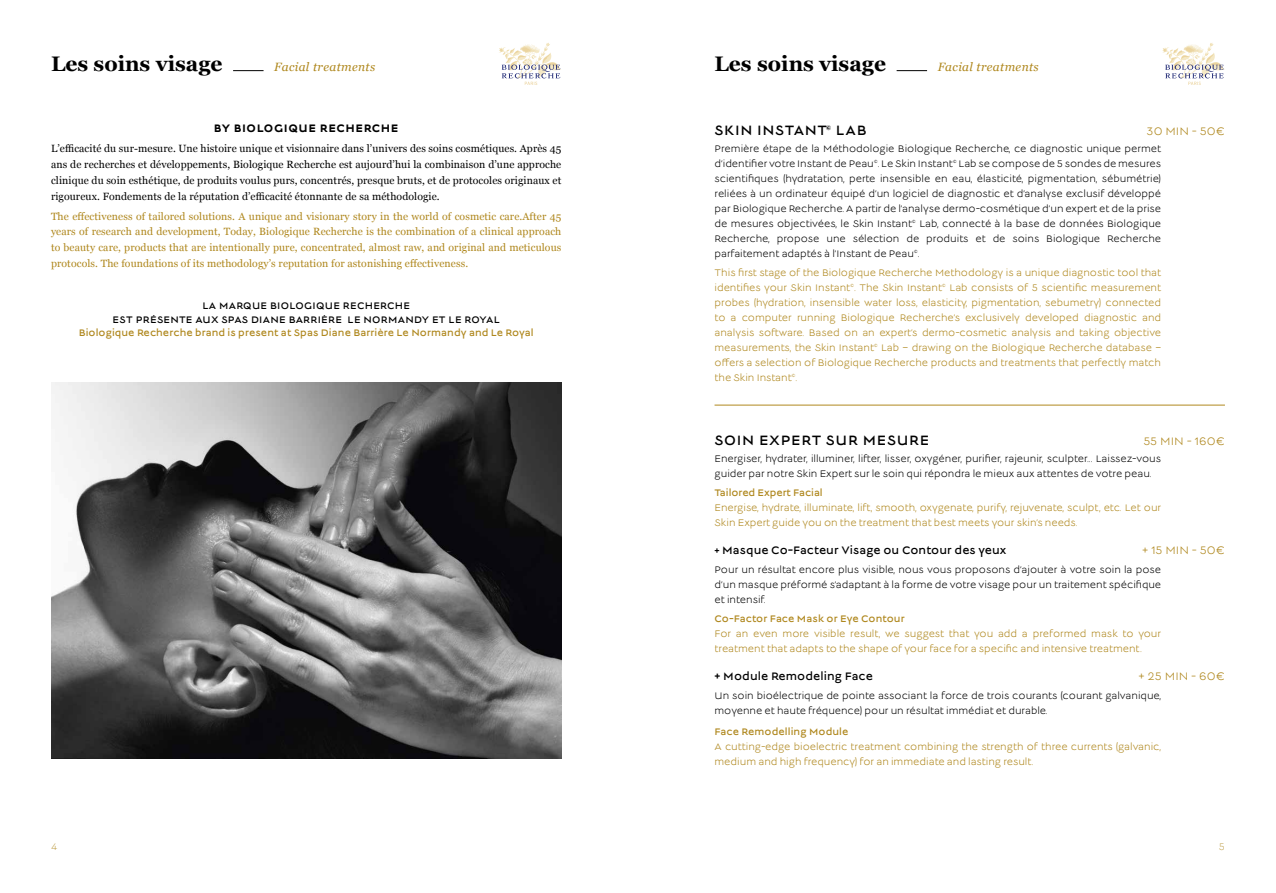
<style>
.page{position:relative;width:1276px;height:893px;background:#fff}
.page>*{position:absolute;margin:0;border:0;box-sizing:border-box;transform-origin:0 0}
.t1{font:700 21px "Georgia";color:#000}
.t2{font:15px "Lucien";letter-spacing:.05em;color:#000}
.t3{font:12px "Lucien";letter-spacing:.01em;color:#000}
.t4{font:12px "Lucien";letter-spacing:.01em;color:#af871d}
.t5{font:italic 12px "Georgia";letter-spacing:.03em;color:#af871d}
.t6{font:700 12px "Lucien";letter-spacing:.05em;color:#000}
.t7{font:10.5px/15px "Lucien";color:#000;text-align:justify}
.t8{font:10.5px/15px "Lucien";color:#af871d}
.t9{font:10.5px/15.8px "Georgia";letter-spacing:.01em;color:#af871d;text-align:justify}
.t10{font:10.5px/15.8px "Georgia";letter-spacing:.01em;color:#000;text-align:justify}
.t11{font:10.5px "Lucien";letter-spacing:.01em;color:#af871d}
.t12{font:10.5px/13.5px "Lucien";letter-spacing:.03em;color:#000;text-align:center}
.t13{font:300 10.5px "Lucien";color:#af871d}
.s1{font-size:10.5px}
</style>
<div class="page">
<svg style="left:499px;top:43px;width:62px;height:42px"></svg>
<svg style="left:1162px;top:43px;width:63px;height:42px"></svg>
<hr style="left:233px;top:70px;width:30px;height:1px;background:#000">
<hr style="left:896px;top:70px;width:31px;height:1px;background:#000">
<hr style="left:714px;top:405px;width:511px;height:1px;background:#af871d">
<img style="left:51px;top:383px;width:510px;height:375px">
<h1 class="t1" style="left:51px;top:48px;width:173px">Les soins visage</h1>
<p class="t5" style="left:274px;top:58px;width:103px">Facial treatments</p>
<h1 class="t1" style="left:714px;top:48px;width:173px">Les soins visage</h1>
<p class="t5" style="left:937px;top:58px;width:103px">Facial treatments</p>
<p class="t6" style="left:214px;top:123px;width:186px">BY BIOLOGIQUE RECHERCHE</p>
<p class="t10" style="left:51px;top:140px;width:512px">L’efficacité du sur-mesure. Une histoire unique et visionnaire dans l’univers des soins cosmétiques. Après 45 ans de recherches et développements, Biologique Recherche est aujourd’hui la combinaison d’une approche clinique du soin esthétique, de produits voulus purs, concentrés, presque bruts, et de protocoles originaux et rigoureux. Fondements de la réputation d’efficacité étonnante de sa méthodologie.</p>
<p class="t9" style="left:51px;top:208px;width:512px">The effectiveness of tailored solutions. A unique and visionary story in the world of cosmetic care.After 45 years of research and development, Today, Biologique Recherche is the combination of a clinical approach to beauty care, products that are intentionally pure, concentrated, almost raw, and original and meticulous protocols. The foundations of its methodology’s reputation for astonishing effectiveness.</p>
<p class="t12" style="left:113px;top:300px;width:389px">LA MARQUE BIOLOGIQUE RECHERCHE<br>EST PRÉSENTE AUX SPAS DIANE BARRIÈRE LE NORMANDY ET LE ROYAL</p>
<p class="t11" style="left:79px;top:328px;width:456px">Biologique Recherche brand is present at Spas Diane Barrière Le Normandy and Le Royal</p>
<h2 class="t2" style="left:714px;top:123px;width:153px">SKIN INSTANT<sup>©</sup> LAB</h2>
<p class="t4" style="left:1146px;top:125px;width:80px">30 MIN - 50€</p>
<p class="t7" style="left:714px;top:142px;width:448px">Première étape de la Méthodologie Biologique Recherche, ce diagnostic unique permet d’identifier votre Instant de Peau<sup>©</sup>. Le Skin Instant<sup>©</sup> Lab se compose de 5 sondes de mesures scientifiques (hydratation, perte insensible en eau, élasticité, pigmentation, sébumétrie) reliées à un ordinateur équipé d’un logiciel de diagnostic et d’analyse exclusif développé par Biologique Recherche. A partir de l’analyse dermo-cosmétique d’un expert et de la prise de mesures objectivées, le Skin Instant<sup>©</sup> Lab, connecté à la base de données Biologique Recherche, propose une sélection de produits et de soins Biologique Recherche parfaitement adaptés à l’Instant de Peau<sup>©</sup>.</p>
<p class="t8" style="left:714px;top:266px;width:448px;text-align:justify">This first stage of the Biologique Recherche Methodology is a unique diagnostic tool that identifies your Skin Instant<sup>©</sup>. The Skin Instant<sup>©</sup> Lab consists of 5 scientific measurement probes (hydration, insensible water loss, elasticity, pigmentation, sebumetry) connected to a computer running Biologique Recherche’s exclusively developed diagnostic and analysis software. Based on an expert’s dermo-cosmetic analysis and taking objective measurements, the Skin Instant<sup>©</sup> Lab – drawing on the Biologique Recherche database – offers a selection of Biologique Recherche products and treatments that perfectly match the Skin Instant<sup>©</sup>.</p>
<h2 class="t2" style="left:714px;top:433px;width:216px">SOIN EXPERT SUR MESURE</h2>
<p class="t4" style="left:1143px;top:436px;width:83px">55 MIN - 160€</p>
<p class="t7" style="left:714px;top:452px;width:448px">Energiser, hydrater, illuminer, lifter, lisser, oxygéner, purifier, rajeunir, sculpter... Laissez-vous guider par notre Skin Expert sur le soin qui répondra le mieux aux attentes de votre peau.</p>
<p class="t11" style="left:714px;top:488px;width:110px">Tailored Expert Facial</p>
<p class="t8" style="left:714px;top:501px;width:448px">Energise, hydrate, illuminate, lift, smooth, oxygenate, purify, rejuvenate, sculpt, etc. Let our<br>Skin Expert guide you on the treatment that best meets your skin’s needs.</p>
<p class="t3" style="left:714px;top:545px;width:293px"><span class="s1">+</span> Masque Co-Facteur Visage ou Contour des yeux</p>
<p class="t4" style="left:1142px;top:545px;width:84px">+ 15 MIN - 50€</p>
<p class="t7" style="left:714px;top:563px;width:448px">Pour un résultat encore plus visible, nous vous proposons d’ajouter à votre soin la pose d’un masque préformé s’adaptant à la forme de votre visage pour un traitement spécifique et intensif.</p>
<p class="t11" style="left:714px;top:614px;width:192px">Co-Factor Face Mask or Eye Contour</p>
<p class="t8" style="left:714px;top:627px;width:448px">For an even more visible result, we suggest that you add a preformed mask to your treatment that adapts to the shape of your face for a specific and intensive treatment.</p>
<p class="t3" style="left:714px;top:671px;width:160px">+ Module Remodeling Face</p>
<p class="t4" style="left:1138px;top:671px;width:88px">+ 25 MIN - 60€</p>
<p class="t7" style="left:714px;top:689px;width:448px">Un soin bioélectrique de pointe associant la force de trois courants (courant galvanique, moyenne et haute fréquence) pour un résultat immédiat et durable.</p>
<p class="t11" style="left:714px;top:727px;width:135px">Face Remodelling Module</p>
<p class="t8" style="left:714px;top:740px;width:448px">A cutting-edge bioelectric treatment combining the strength of three currents (galvanic, medium and high frequency) for an immediate and lasting result.</p>
<p class="t13" style="left:51px;top:842px;width:8px">4</p>
<p class="t13" style="left:1219px;top:842px;width:8px">5</p>
</div>
